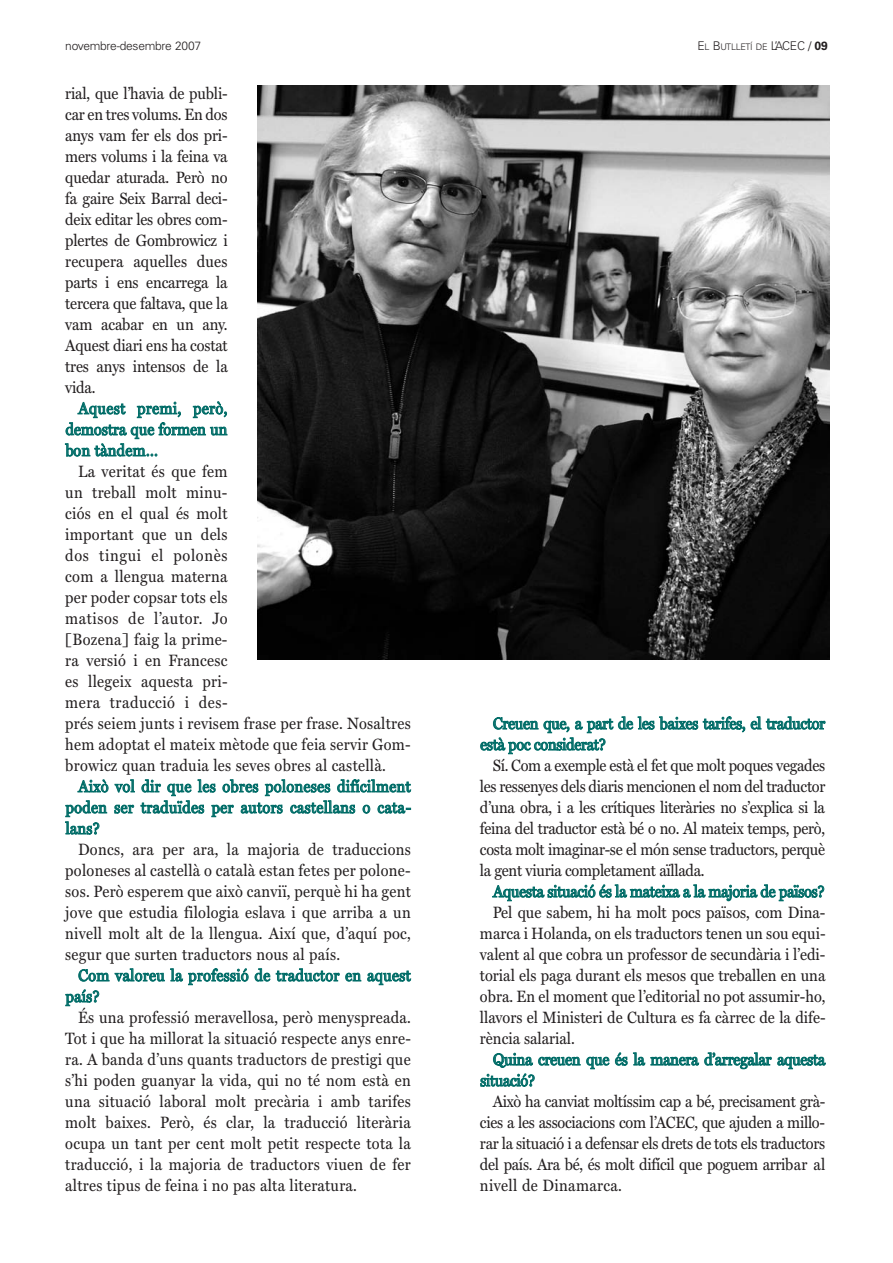
<style>
.page{position:relative;width:893px;height:1263px;background:#fff}
.page>*{position:absolute;margin:0;border:0;box-sizing:border-box;transform-origin:0 0}
.t1{font:16.5px "Miller Text";letter-spacing:.01em;color:#231f20;scale:.9 1}
.t2{font:16.5px "Miller Text";letter-spacing:-.02em;color:#231f20;scale:.9 1}
.t3{font:16.5px "Miller Text";letter-spacing:-.01em;color:#231f20;scale:.9 1}
.t4{font:16.5px "Miller Text";color:#006c67;scale:.9 1}
.t5{font:16.5px "Miller Text";letter-spacing:-.02em;color:#006c67;scale:.9 1}
.t6{font:16.5px "Miller Text";letter-spacing:.04em;color:#231f20;scale:.9 1}
.t7{font:16.5px "Miller Text";letter-spacing:.045em;color:#231f20;scale:.9 1}
.t8{font:16.5px "Miller Text";letter-spacing:.035em;color:#231f20;scale:.9 1}
.t9{font:16.5px "Miller Text";letter-spacing:.025em;color:#006c67;scale:.9 1}
.t10{font:300 12px "Univers";letter-spacing:-.02em;color:#231f20}
.t11{font:300 9px "Univers";letter-spacing:-.03em;color:#231f20}
.s1{font-size:12px}
.s2{font-weight:700;font-size:12px}
</style>
<div class="page">
<img style="left:258px;top:85px;width:571px;height:574px">
<p class="t10" style="left:65px;top:42px;width:137px">novembre-desembre 2007</p>
<p class="t11" style="left:697px;top:44px;width:132px"><span class="s1">E</span>L <span class="s1">B</span>UTLLETÍ DE <span class="s1">L’ACEC /</span> <span class="s2">09</span></p>
<p class="t3" style="left:65px;top:84px;width:182px">rial, que l’havia de publi-</p>
<p class="t3" style="left:65px;top:105px;width:182px">car en tres volums. En dos</p>
<p class="t3" style="left:65px;top:126px;width:182px">anys vam fer els dos pri-</p>
<p class="t3" style="left:65px;top:147px;width:182px">mers volums i la feina va</p>
<p class="t3" style="left:65px;top:168px;width:182px">quedar aturada. Però no</p>
<p class="t3" style="left:65px;top:189px;width:182px">fa gaire Seix Barral deci-</p>
<p class="t3" style="left:65px;top:210px;width:182px">deix editar les obres com-</p>
<p class="t3" style="left:65px;top:231px;width:182px">plertes de Gombrowicz i</p>
<p class="t1" style="left:65px;top:252px;width:182px">recupera aquelles dues</p>
<p class="t3" style="left:65px;top:273px;width:182px">parts i ens encarrega la</p>
<p class="t3" style="left:65px;top:294px;width:182px">tercera que faltava, que la</p>
<p class="t1" style="left:65px;top:315px;width:182px">vam acabar en un any.</p>
<p class="t3" style="left:65px;top:336px;width:182px">Aquest diari ens ha costat</p>
<p class="t3" style="left:65px;top:357px;width:182px">tres anys intensos de la</p>
<p class="t1" style="left:65px;top:378px;width:35px">vida.</p>
<p class="t9" style="left:78px;top:399px;width:167px">Aquest premi, però,</p>
<p class="t4" style="left:66px;top:420px;width:181px">demostra que formen un</p>
<p class="t4" style="left:66px;top:441px;width:104px">bon tàndem…</p>
<p class="t1" style="left:78px;top:462px;width:168px">La veritat és que fem</p>
<p class="t1" style="left:65px;top:483px;width:182px">un treball molt minu-</p>
<p class="t1" style="left:65px;top:504px;width:182px">ciós en el qual és molt</p>
<p class="t1" style="left:65px;top:525px;width:182px">important que un dels</p>
<p class="t7" style="left:65px;top:546px;width:182px">dos tingui el polonès</p>
<p class="t1" style="left:65px;top:567px;width:182px">com a llengua materna</p>
<p class="t1" style="left:65px;top:588px;width:182px">per poder copsar tots els</p>
<p class="t6" style="left:65px;top:609px;width:182px">matisos de l’autor. Jo</p>
<p class="t1" style="left:65px;top:630px;width:182px">[Bozena] faig la prime-</p>
<p class="t1" style="left:65px;top:651px;width:182px">ra versió i en Francesc</p>
<p class="t1" style="left:65px;top:672px;width:182px">es llegeix aquesta pri-</p>
<p class="t8" style="left:65px;top:693px;width:182px">mera traducció i des-</p>
<p class="t1" style="left:65px;top:714px;width:385px">prés seiem junts i revisem frase per frase. Nosaltres</p>
<p class="t1" style="left:65px;top:735px;width:385px">hem adoptat el mateix mètode que feia servir Gom-</p>
<p class="t1" style="left:65px;top:756px;width:358px">browicz quan traduia les seves obres al castellà.</p>
<p class="t4" style="left:78px;top:777px;width:371px">Això vol dir que les obres poloneses difícilment</p>
<p class="t4" style="left:66px;top:798px;width:386px">poden ser traduïdes per autors castellans o cata-</p>
<p class="t4" style="left:66px;top:819px;width:40px">lans?</p>
<p class="t1" style="left:78px;top:840px;width:371px">Doncs, ara per ara, la majoria de traduccions</p>
<p class="t1" style="left:65px;top:861px;width:385px">poloneses al castellà o català estan fetes per polone-</p>
<p class="t1" style="left:65px;top:882px;width:385px">sos. Però esperem que això canviï, perquè hi ha gent</p>
<p class="t1" style="left:65px;top:903px;width:385px">jove que estudia filologia eslava i que arriba a un</p>
<p class="t1" style="left:65px;top:924px;width:386px">nivell molt alt de la llengua. Així que, d’aquí poc,</p>
<p class="t1" style="left:65px;top:945px;width:307px">segur que surten traductors nous al país.</p>
<p class="t4" style="left:78px;top:966px;width:371px">Com valoreu la professió de traductor en aquest</p>
<p class="t4" style="left:66px;top:987px;width:39px">país?</p>
<p class="t1" style="left:78px;top:1008px;width:371px">És una professió meravellosa, però menyspreada.</p>
<p class="t1" style="left:65px;top:1029px;width:386px">Tot i que ha millorat la situació respecte anys enre-</p>
<p class="t1" style="left:65px;top:1050px;width:385px">ra. A banda d’uns quants traductors de prestigi que</p>
<p class="t1" style="left:65px;top:1071px;width:385px">s’hi poden guanyar la vida, qui no té nom està en</p>
<p class="t1" style="left:65px;top:1092px;width:386px">una situació laboral molt precària i amb tarifes</p>
<p class="t1" style="left:65px;top:1113px;width:385px">molt baixes. Però, és clar, la traducció literària</p>
<p class="t1" style="left:65px;top:1134px;width:385px">ocupa un tant per cent molt petit respecte tota la</p>
<p class="t1" style="left:65px;top:1155px;width:385px">traducció, i la majoria de traductors viuen de fer</p>
<p class="t1" style="left:65px;top:1176px;width:326px">altres tipus de feina i no pas alta literatura.</p>
<p class="t5" style="left:493px;top:714px;width:371px">Creuen que, a part de les baixes tarifes, el traductor</p>
<p class="t5" style="left:480px;top:735px;width:141px">està poc considerat?</p>
<p class="t2" style="left:493px;top:756px;width:371px">Sí. Com a exemple està el fet que molt poques vegades</p>
<p class="t2" style="left:480px;top:777px;width:385px">les ressenyes dels diaris mencionen el nom del traductor</p>
<p class="t2" style="left:480px;top:798px;width:385px">d’una obra, i a les crítiques literàries no s’explica si la</p>
<p class="t2" style="left:480px;top:819px;width:385px">feina del traductor està bé o no. Al mateix temps, però,</p>
<p class="t2" style="left:480px;top:840px;width:385px">costa molt imaginar-se el món sense traductors, perquè</p>
<p class="t2" style="left:480px;top:861px;width:251px">la gent viuria completament aïllada.</p>
<p class="t5" style="left:493px;top:882px;width:370px">Aquesta situació és la mateixa a la majoria de països?</p>
<p class="t1" style="left:493px;top:903px;width:371px">Pel que sabem, hi ha molt pocs països, com Dina-</p>
<p class="t1" style="left:480px;top:924px;width:385px">marca i Holanda, on els traductors tenen un sou equi-</p>
<p class="t1" style="left:480px;top:945px;width:385px">valent al que cobra un professor de secundària i l’edi-</p>
<p class="t1" style="left:480px;top:966px;width:385px">torial els paga durant els mesos que treballen en una</p>
<p class="t1" style="left:480px;top:987px;width:385px">obra. En el moment que l’editorial no pot assumir-ho,</p>
<p class="t1" style="left:480px;top:1008px;width:386px">llavors el Ministeri de Cultura es fa càrrec de la dife-</p>
<p class="t1" style="left:480px;top:1029px;width:107px">rència salarial.</p>
<p class="t5" style="left:493px;top:1050px;width:371px">Quina creuen que és la manera d’arregalar aquesta</p>
<p class="t5" style="left:480px;top:1071px;width:62px">situació?</p>
<p class="t2" style="left:493px;top:1092px;width:371px">Això ha canviat moltíssim cap a bé, precisament grà-</p>
<p class="t2" style="left:480px;top:1113px;width:385px">cies a les associacions com l’ACEC, que ajuden a millo-</p>
<p class="t2" style="left:480px;top:1134px;width:385px">rar la situació i a defensar els drets de tots els traductors</p>
<p class="t2" style="left:480px;top:1155px;width:385px">del país. Ara bé, és molt difícil que poguem arribar al</p>
<p class="t1" style="left:480px;top:1176px;width:159px">nivell de Dinamarca.</p>
</div>
